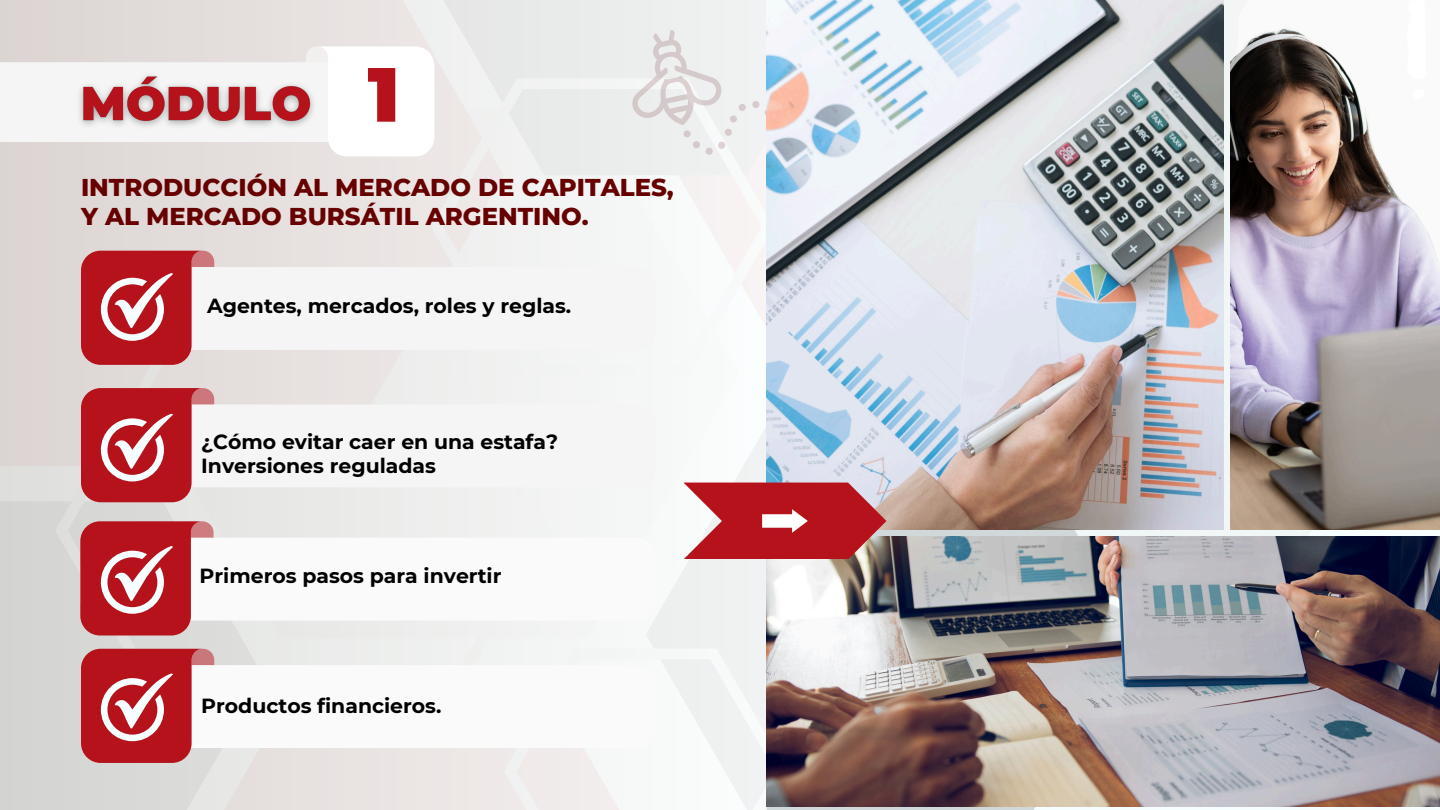
<style>
.page{position:relative;width:1440px;height:810px;background:#fff}
.page>*{position:absolute;margin:0;border:0;box-sizing:border-box;transform-origin:0 0}
.t1{font:900 76.7px "Montserrat";color:#b5121b}
.t2{font:800 24.4px/29.2px "Montserrat";color:#670000}
.t3{font:700 20.4px/24px "Montserrat";color:#000}
</style>
<div class="page">
<div style="left:0;top:0;width:766px;height:810px;background:linear-gradient(to right,#d9d4d1,#f9fafa)"></div>
<svg style="left:613px;top:23px;width:153px;height:133px"></svg>
<svg style="left:214px;top:665px;width:442px;height:83px"></svg>
<svg style="left:0;top:46px;width:434px;height:110px"></svg>
<div style="left:214px;top:404px;width:442px;height:83px;background:#f5f5f5"></div>
<div style="left:214px;top:267px;width:442px;height:83px;background:#f5f5f5"></div>
<svg style="left:81px;top:251px;width:133px;height:114px"></svg>
<svg style="left:81px;top:388px;width:133px;height:114px"></svg>
<svg style="left:81px;top:649px;width:133px;height:114px"></svg>
<img style="left:1231px;top:0;width:209px;height:529px">
<img style="left:766px;top:537px;width:674px;height:270px">
<img style="left:766px;top:0;width:457px;height:529px">
<svg style="left:683px;top:483px;width:203px;height:76px;background:#bf4148"></svg>
<img style="left:72px;top:66px;width:250px;height:68px">
<svg style="left:214px;top:538px;width:441px;height:83px"></svg>
<svg style="left:80px;top:521px;width:134px;height:115px"></svg>
<p class="t1" style="left:368px;top:47px;width:34px">1</p>
<p class="t2" style="left:81px;top:173px;width:594px">INTRODUCCIÓN AL MERCADO DE CAPITALES,<br>Y AL MERCADO BURSÁTIL ARGENTINO.</p>
<p class="t3" style="left:207px;top:294px;width:366px">Agentes, mercados, roles y reglas.</p>
<p class="t3" style="left:201px;top:430px;width:358px">¿Cómo evitar caer en una estafa?<br>Inversiones reguladas</p>
<p class="t3" style="left:200px;top:564px;width:303px">Primeros pasos para invertir</p>
<p class="t3" style="left:201px;top:694px;width:242px">Productos financieros.</p>
</div>
